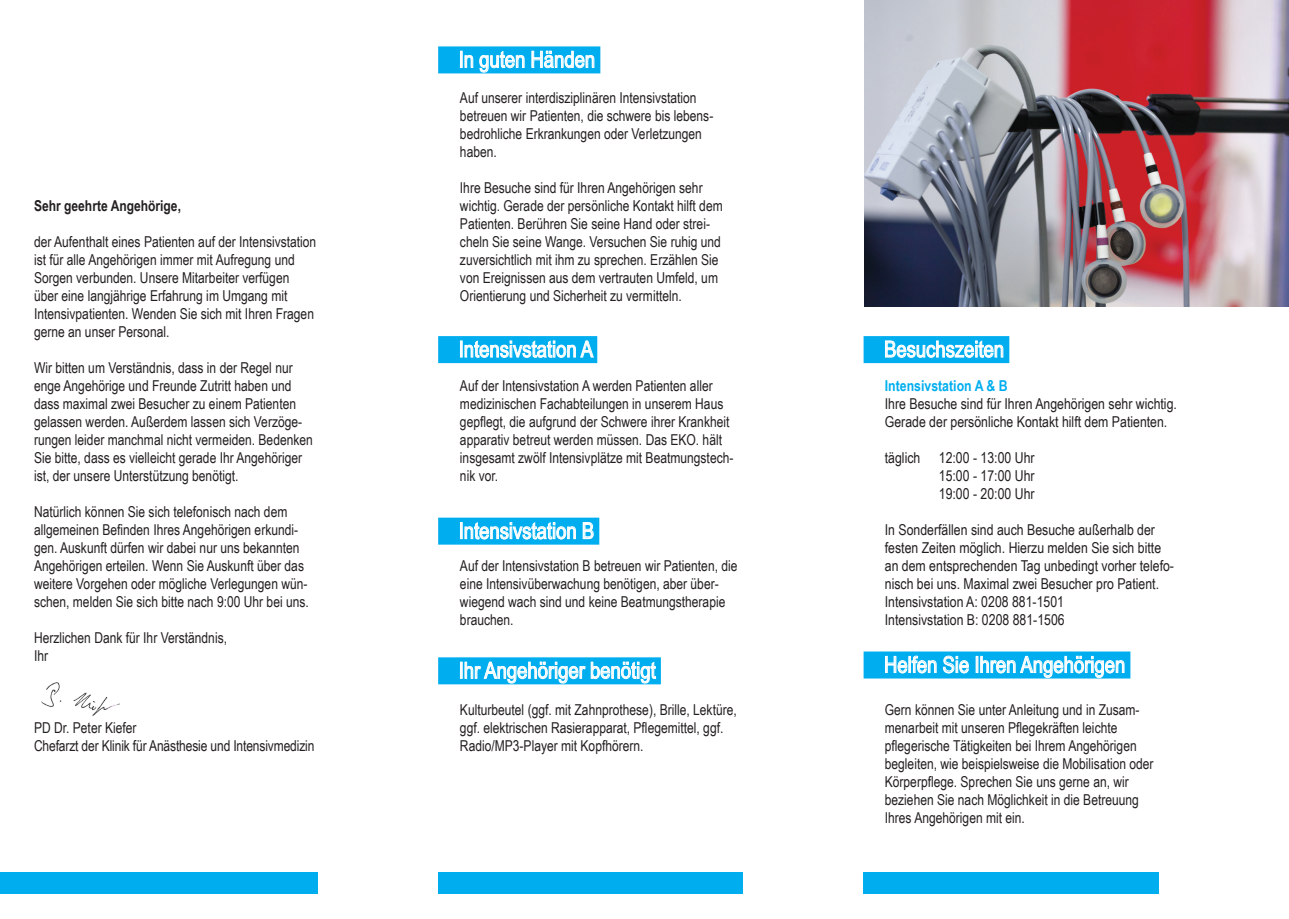
<style>
.page{position:relative;width:1289px;height:919px;background:#fff}
.page>*{position:absolute;margin:0;border:0;box-sizing:border-box;transform-origin:0 0}
.t1{font:22.5px "Arial Narrow";color:#fff}
.t2{font:15px/18px "Arial Narrow";color:#231f20}
.t3{font:700 15px "Arial Narrow";color:#231f20}
.t4{font:700 15px "Arial Narrow";color:#00aeef}
</style>
<div class="page">
<div style="left:0;top:872px;width:317px;height:21px;background:#00aeef"></div>
<div style="left:438px;top:872px;width:304px;height:21px;background:#00aeef"></div>
<div style="left:863px;top:872px;width:295px;height:21px;background:#00aeef"></div>
<div style="left:438px;top:517px;width:161px;height:27px;background:#00aeef"></div>
<svg style="left:460px;top:522px;width:116px;height:17px"></svg>
<svg style="left:582px;top:522px;width:12px;height:17px"></svg>
<div style="left:438px;top:46px;width:162px;height:27px;background:#00aeef"></div>
<svg style="left:460px;top:51px;width:13px;height:17px"></svg>
<svg style="left:479px;top:51px;width:46px;height:22px"></svg>
<svg style="left:531px;top:50px;width:63px;height:18px"></svg>
<img style="left:864px;top:0;width:424px;height:306px">
<div style="left:863px;top:336px;width:146px;height:27px;background:#00aeef"></div>
<svg style="left:885px;top:340px;width:118px;height:18px"></svg>
<div style="left:863px;top:651px;width:267px;height:27px;background:#00aeef"></div>
<svg style="left:885px;top:655px;width:51px;height:18px"></svg>
<svg style="left:942px;top:655px;width:27px;height:18px"></svg>
<svg style="left:976px;top:655px;width:148px;height:23px"></svg>
<div style="left:438px;top:336px;width:159px;height:27px;background:#00aeef"></div>
<svg style="left:460px;top:340px;width:134px;height:18px"></svg>
<div style="left:438px;top:657px;width:223px;height:27px;background:#00aeef"></div>
<svg style="left:460px;top:661px;width:196px;height:22px"></svg>
<img style="left:41px;top:682px;width:79px;height:34px">
<p class="t3" style="left:34px;top:194px;width:148px">Sehr geehrte Angehörige,</p>
<p class="t2" style="left:34px;top:232px;width:284px">der Aufenthalt eines Patienten auf der Intensivstation ist für alle Angehörigen immer mit Aufregung und Sorgen verbunden. Unsere Mitarbeiter verfügen über eine langjährige Erfahrung im Umgang mit Intensivpatienten. Wenden Sie sich mit Ihren Fragen gerne an unser Personal.</p>
<p class="t2" style="left:34px;top:358px;width:280px">Wir bitten um Verständnis, dass in der Regel nur enge Angehörige und Freunde Zutritt haben und dass maximal zwei Besucher zu einem Patienten gelassen werden. Außerdem lassen sich Verzöge&shy;rungen leider manchmal nicht vermeiden. Bedenken Sie bitte, dass es vielleicht gerade Ihr Angehöriger ist, der unsere Unterstützung benötigt.</p>
<p class="t2" style="left:34px;top:502px;width:276px">Natürlich können Sie sich telefonisch nach dem allgemeinen Befinden Ihres Angehörigen erkundi&shy;gen. Auskunft dürfen wir dabei nur uns bekannten Angehörigen erteilen. Wenn Sie Auskunft über das weitere Vorgehen oder mögliche Verlegungen wün&shy;schen, melden Sie sich bitte nach 9:00 Uhr bei uns.</p>
<p class="t2" style="left:34px;top:628px;width:194px">Herzlichen Dank für Ihr Verständnis,<br>Ihr</p>
<p class="t2" style="left:34px;top:718px;width:282px">PD Dr. Peter Kiefer<br>Chefarzt der Klinik für Anästhesie und Intensivmedizin</p>
<h1 class="t1" style="left:458px;top:43px;width:138px">In guten Händen</h1>
<p class="t2" style="left:460px;top:88px;width:255px">Auf unserer interdisziplinären Intensivstation betreuen wir Patienten, die schwere bis lebens&shy;bedrohliche Erkrankungen oder Verletzungen haben.</p>
<p class="t2" style="left:460px;top:178px;width:264px">Ihre Besuche sind für Ihren Angehörigen sehr wichtig. Gerade der persönliche Kontakt hilft dem Patienten. Berühren Sie seine Hand oder strei&shy;cheln Sie seine Wange. Versuchen Sie ruhig und zuversichtlich mit ihm zu sprechen. Erzählen Sie von Ereignissen aus dem vertrauten Umfeld, um Orientierung und Sicherheit zu vermitteln.</p>
<h1 class="t1" style="left:458px;top:332px;width:136px">Intensivstation A</h1>
<p class="t2" style="left:460px;top:376px;width:275px">Auf der Intensivstation A werden Patienten aller medizinischen Fachabteilungen in unserem Haus gepflegt, die aufgrund der Schwere ihrer Krankheit apparativ betreut werden müssen. Das EKO. hält insgesamt zwölf Intensivplätze mit Beatmungstech&shy;nik vor.</p>
<h1 class="t1" style="left:458px;top:514px;width:137px">Intensivstation B</h1>
<p class="t2" style="left:460px;top:556px;width:279px">Auf der Intensivstation B betreuen wir Patienten, die eine Intensivüberwachung benötigen, aber über&shy;wiegend wach sind und keine Beatmungstherapie brauchen.</p>
<h1 class="t1" style="left:458px;top:654px;width:198px">Ihr Angehöriger benötigt</h1>
<p class="t2" style="left:460px;top:700px;width:278px">Kulturbeutel (ggf. mit Zahnprothese), Brille, Lektüre, ggf. elektrischen Rasierapparat, Pflegemittel, ggf.<br>Radio/MP3-Player mit Kopfhörern.</p>
<h1 class="t1" style="left:884px;top:332px;width:121px">Besuchszeiten</h1>
<p class="t4" style="left:884px;top:374px;width:124px">Intensivstation A &amp; B</p>
<p class="t2" style="left:884px;top:394px;width:293px">Ihre Besuche sind für Ihren Angehörigen sehr wichtig.<br>Gerade der persönliche Kontakt hilft dem Patienten.</p>
<p class="t2" style="left:938px;top:448px;width:97px;text-align:justify;text-indent:-54px">täglich 12:00 - 13:00 Uhr 15:00 - 17:00 Uhr 19:00 - 20:00 Uhr</p>
<p class="t2" style="left:884px;top:520px;width:291px">In Sonderfällen sind auch Besuche außerhalb der festen Zeiten möglich. Hierzu melden Sie sich bitte an dem entsprechenden Tag unbedingt vorher telefo&shy;nisch bei uns. Maximal zwei Besucher pro Patient.<br>Intensivstation A: 0208 881-1501<br>Intensivstation B: 0208 881-1506</p>
<h1 class="t1" style="left:884px;top:648px;width:243px">Helfen Sie Ihren Angehörigen</h1>
<p class="t2" style="left:884px;top:700px;width:270px">Gern können Sie unter Anleitung und in Zusam&shy;menarbeit mit unseren Pflegekräften leichte pflegerische Tätigkeiten bei Ihrem Angehörigen begleiten, wie beispielsweise die Mobilisation oder Körperpflege. Sprechen Sie uns gerne an, wir beziehen Sie nach Möglichkeit in die Betreuung Ihres Angehörigen mit ein.</p>
</div>
